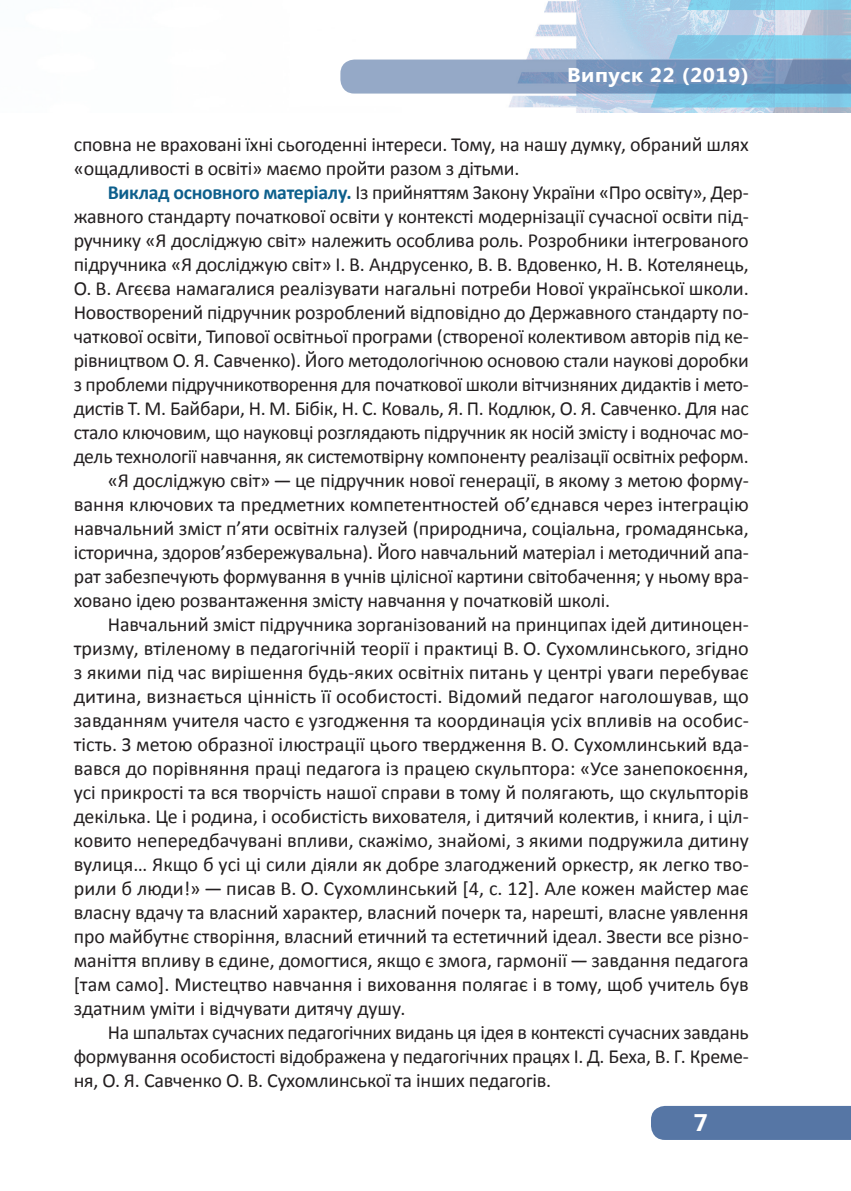
<style>
.page{position:relative;width:851px;height:1191px;background:#fff}
.page>*{position:absolute;margin:0;border:0;box-sizing:border-box;transform-origin:0 0}
.t1{font:700 24px "Segoe UI";color:#fff;scale:1.05 1}
.Main{font:20px/24px "Calibri";letter-spacing:-.01em;color:#231f20;text-align:justify}
.t2{font:700 20px "Segoe UI";letter-spacing:.025em;color:#fff;scale:1.06 1}
.s1{font-weight:700;color:#0d5f8c}
</style>
<div class="page">
<img style="left:352px;top:0;width:498px;height:113px">
<svg style="left:340px;top:60px;width:510px;height:34px;background:#809cc0"></svg>
<div style="left:651px;top:1106px;width:199px;height:34px;background:#5676a5"></div>
<p class="t2" style="left:567px;top:61px;width:173px">Випуск 22 (2019)</p>
<p class="Main" style="left:74px;top:132px;width:676px">сповна не враховані їхні сьогоденні інтереси. Тому, на нашу думку, обраний шлях «ощадливості в освіті» маємо пройти разом з дітьми.</p>
<p class="Main" style="left:74px;top:180px;width:676px;text-indent:34px"><span class="s1">Виклад основного матеріалу.</span> Із прийняттям Закону України «Про освіту», Дер&shy;жавного стандарту початкової освіти у контексті модернізації сучасної освіти під&shy;ручнику «Я досліджую світ» належить особлива роль. Розробники інтегрованого підручника «Я досліджую світ» І. В. Андрусенко, В. В. Вдовенко, Н. В. Котелянець, О. В. Агєєва намагалися реалізувати нагальні потреби Нової української школи.<br>Новостворений підручник розроблений відповідно до Державного стандарту по&shy;чаткової освіти, Типової освітньої програми (створеної колективом авторів під ке&shy;рівництвом О. Я. Савченко). Його методологічною основою стали наукові доробки з проблеми підручникотворення для початкової школи вітчизняних дидактів і мето&shy;дистів Т. М. Байбари, Н. М. Бібік, Н. С. Коваль, Я. П. Кодлюк, О. Я. Савченко. Для нас стало ключовим, що науковці розглядають підручник як носій змісту і водночас мо&shy;дель технології навчання, як системотвірну компоненту реалізації освітніх реформ.</p>
<p class="Main" style="left:74px;top:468px;width:676px;text-indent:34px">«Я досліджую світ» — це підручник нової генерації, в якому з метою форму&shy;вання ключових та предметних компетентностей об’єднався через інтеграцію навчальний зміст п’яти освітніх галузей (природнича, соціальна, громадянська, історична, здоров’язбережувальна). Його навчальний матеріал і методичний апа&shy;рат забезпечують формування в учнів цілісної картини світобачення; у ньому вра&shy;ховано ідею розвантаження змісту навчання у початковій школі.</p>
<p class="Main" style="left:74px;top:612px;width:676px;text-indent:34px">Навчальний зміст підручника зорганізований на принципах ідей дитиноцен&shy;тризму, втіленому в педагогічній теорії і практиці В. О. Сухомлинського, згідно з якими під час вирішення будь-яких освітніх питань у центрі уваги перебуває дитина, визнається цінність її особистості. Відомий педагог наголошував, що завданням учителя часто є узгодження та координація усіх впливів на особис&shy;тість. З метою образної ілюстрації цього твердження В. О. Сухомлинський вда&shy;вався до порівняння праці педагога із працею скульптора: «Усе занепокоєння, усі прикрості та вся творчість нашої справи в тому й полягають, що скульпторів декілька. Це і родина, і особистість вихователя, і дитячий колектив, і книга, і ціл&shy;ковито непередбачувані впливи, скажімо, знайомі, з якими подружила дитину вулиця… Якщо б усі ці сили діяли як добре злагоджений оркестр, як легко тво&shy;рили б люди!» — писав В. О. Сухомлинський [4, с. 12]. Але кожен майстер має власну вдачу та власний характер, власний почерк та, нарешті, власне уявлення про майбутнє створіння, власний етичний та естетичний ідеал. Звести все різно&shy;маніття впливу в єдине, домогтися, якщо є змога, гармонії — завдання педагога [там само]. Мистецтво навчання і виховання полягає і в тому, щоб учитель був здатним уміти і відчувати дитячу душу.</p>
<p class="Main" style="left:74px;top:1020px;width:676px;text-indent:34px">На шпальтах сучасних педагогічних видань ця ідея в контексті сучасних завдань формування особистості відображена у педагогічних працях І. Д. Беха, В. Г. Креме&shy;ня, О. Я. Савченко О. В. Сухомлинської та інших педагогів.</p>
<p class="t1" style="left:693px;top:1105px;width:15px">7</p>
</div>
